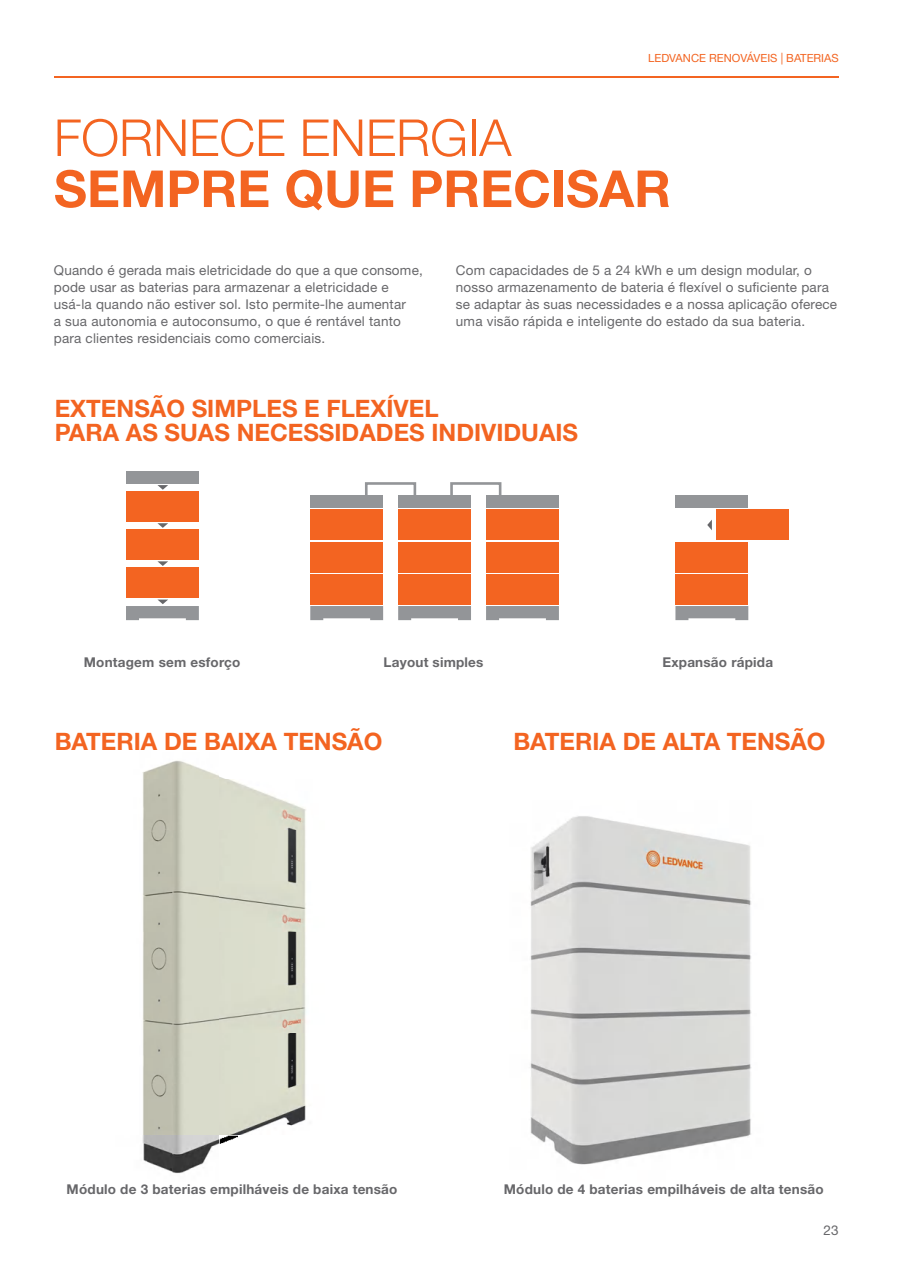
<style>
.page{position:relative;width:897px;height:1264px;background:#fff}
.page>*{position:absolute;margin:0;border:0;box-sizing:border-box;transform-origin:0 0}
.t1{font:700 51px "Helvetica Neue LT Pro";color:#f36421}
.t2{font:300 51px "Helvetica Neue LT Pro";color:#f36421}
.t3{font:700 24px/24px "Helvetica Neue LT Pro";color:#f36421}
.t4{font:13.5px/17px "Helvetica Neue LT Pro";letter-spacing:.015em;color:#67676a}
.t5{font:700 13.5px "Helvetica Neue LT Pro";letter-spacing:.015em;color:#67676a}
.t6{font:11.25px "Helvetica Neue LT Pro";color:#f36421}
.s1{font-size:11.7px}
</style>
<div class="page">
<img style="left:142px;top:760px;width:164px;height:414px">
<img style="left:530px;top:816px;width:221px;height:349px">
<div style="left:126px;top:491px;width:73px;height:30px;background:#f36421"></div>
<div style="left:126px;top:471px;width:73px;height:12px;background:#939598"></div>
<svg style="left:157px;top:485px;width:11px;height:4px"></svg>
<div style="left:126px;top:529px;width:73px;height:30px;background:#f36421"></div>
<svg style="left:157px;top:523px;width:11px;height:5px"></svg>
<div style="left:126px;top:567px;width:73px;height:30px;background:#f36421"></div>
<svg style="left:157px;top:561px;width:11px;height:5px"></svg>
<svg style="left:126px;top:599px;width:73px;height:21px"></svg>
<svg style="left:707px;top:521px;width:4px;height:8px"></svg>
<div style="left:716px;top:510px;width:73px;height:30px;background:#f36421"></div>
<div style="left:675px;top:495px;width:73px;height:13px;background:#939598"></div>
<div style="left:675px;top:542px;width:73px;height:30px;background:#f36421"></div>
<div style="left:675px;top:574px;width:73px;height:30px;background:#f36421"></div>
<svg style="left:675px;top:606px;width:73px;height:14px"></svg>
<div style="left:310px;top:510px;width:73px;height:30px;background:#f36421"></div>
<div style="left:310px;top:495px;width:73px;height:13px;background:#939598"></div>
<div style="left:310px;top:542px;width:73px;height:30px;background:#f36421"></div>
<div style="left:310px;top:574px;width:73px;height:30px;background:#f36421"></div>
<svg style="left:310px;top:606px;width:73px;height:14px"></svg>
<div style="left:398px;top:510px;width:73px;height:30px;background:#f36421"></div>
<div style="left:398px;top:495px;width:73px;height:13px;background:#939598"></div>
<div style="left:398px;top:542px;width:73px;height:30px;background:#f36421"></div>
<div style="left:398px;top:574px;width:73px;height:30px;background:#f36421"></div>
<svg style="left:398px;top:606px;width:73px;height:14px"></svg>
<div style="left:486px;top:510px;width:73px;height:30px;background:#f36421"></div>
<div style="left:486px;top:495px;width:73px;height:13px;background:#939598"></div>
<div style="left:486px;top:542px;width:73px;height:30px;background:#f36421"></div>
<div style="left:486px;top:574px;width:73px;height:30px;background:#f36421"></div>
<svg style="left:486px;top:606px;width:73px;height:14px"></svg>
<div style="left:365px;top:482px;width:51px;height:15px;border:3px solid #939598"></div>
<div style="left:450px;top:482px;width:51px;height:15px;border:3px solid #939598"></div>
<hr style="left:54px;top:76px;width:784px;height:2px;background:#f36421">
<p class="t6" style="left:648px;top:51px;width:192px">LEDVANCE RENOVÁVEIS <span class="s1">|</span> BATERIAS</p>
<h1 class="t2" style="left:54px;top:107px;width:459px">FORNECE ENERGIA</h1>
<h1 class="t1" style="left:54px;top:156px;width:618px">SEMPRE QUE PRECISAR</h1>
<p class="t4" style="left:54px;top:261px;width:370px">Quando é gerada mais eletricidade do que a que consome, pode usar as baterias para armazenar a eletricidade e usá-la quando não estiver sol. Isto permite-lhe aumentar<br>a sua autonomia e autoconsumo, o que é rentável tanto para clientes residenciais como comerciais.</p>
<p class="t4" style="left:456px;top:261px;width:382px">Com capacidades de 5 a 24 kWh e um design modular, o nosso armazenamento de bateria é flexível o suficiente para se adaptar às suas necessidades e a nossa aplicação oferece uma visão rápida e inteligente do estado da sua bateria.</p>
<h2 class="t3" style="left:55px;top:396px;width:525px">EXTENSÃO SIMPLES E FLEXÍVEL<br>PARA AS SUAS NECESSIDADES INDIVIDUAIS</h2>
<p class="t5" style="left:84px;top:653px;width:158px">Montagem sem esforço</p>
<p class="t5" style="left:383px;top:653px;width:101px">Layout simples</p>
<p class="t5" style="left:662px;top:653px;width:112px">Expansão rápida</p>
<h2 class="t3" style="left:55px;top:728px;width:329px">BATERIA DE BAIXA TENSÃO</h2>
<h2 class="t3" style="left:513px;top:728px;width:313px">BATERIA DE ALTA TENSÃO</h2>
<p class="t5" style="left:67px;top:1180px;width:332px">Módulo de 3 baterias empilháveis de baixa tensão</p>
<p class="t5" style="left:503px;top:1180px;width:321px">Módulo de 4 baterias empilháveis de alta tensão</p>
<p class="t4" style="left:823px;top:1220px;width:17px">23</p>
</div>
